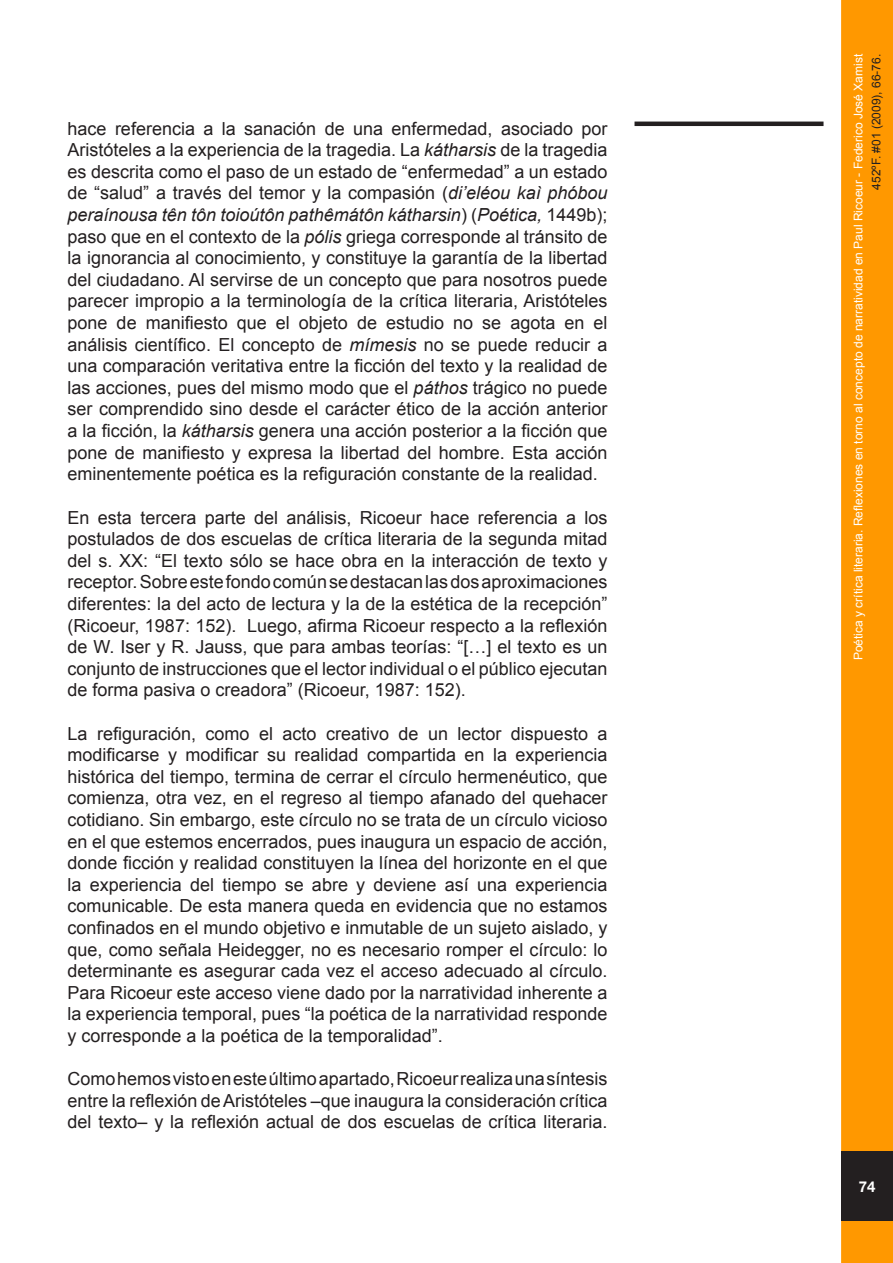
<style>
.page{position:relative;width:893px;height:1263px;background:#fff}
.page>*{position:absolute;margin:0;border:0;box-sizing:border-box;transform-origin:0 0}
.Estilo_de_párrafo_1{font:18px/21.6px "Arial";color:#231f20;text-align:justify}
.t1{font:700 15px "Helvetica Neue";color:#fff}
.t2{font:12px "Arial";color:#fff}
.t3{font:12px "Arial";color:#231f20}
.s1{font-style:italic}
</style>
<div class="page">
<div style="left:841px;top:0;width:52px;height:1263px;background:#ff9800;border:3px solid #ff9800"></div>
<div style="left:841px;top:1151px;width:52px;height:70px;background:#231f20"></div>
<hr style="left:634px;top:122px;width:189px;height:4px;background:#231f20">
<p class="Estilo_de_párrafo_1" style="left:68px;top:118px;width:541px">hace referencia a la sanación de una enfermedad, asociado por Aristóteles a la experiencia de la tragedia. La <span class="s1">kátharsis</span> de la tragedia es descrita como el paso de un estado de “enfermedad” a un estado de “salud” a través del temor y la compasión (<span class="s1">di’eléou kaì phóbou peraínousa tên tôn toioútôn pathêmátôn kátharsin</span>) (<span class="s1">Poética,</span> 1449b); paso que en el contexto de la <span class="s1">pólis</span> griega corresponde al tránsito de la ignorancia al conocimiento, y constituye la garantía de la libertad del ciudadano. Al servirse de un concepto que para nosotros puede parecer impropio a la terminología de la crítica literaria, Aristóteles pone de manifiesto que el objeto de estudio no se agota en el análisis científico. El concepto de <span class="s1">mímesis</span> no se puede reducir a una comparación veritativa entre la ficción del texto y la realidad de las acciones, pues del mismo modo que el <span class="s1">páthos</span> trágico no puede ser comprendido sino desde el carácter ético de la acción anterior a la ficción, la <span class="s1">kátharsis</span> genera una acción posterior a la ficción que pone de manifiesto y expresa la libertad del hombre. Esta acción eminentemente poética es la refiguración constante de la realidad.</p>
<p class="Estilo_de_párrafo_1" style="left:68px;top:507px;width:541px">En esta tercera parte del análisis, Ricoeur hace referencia a los postulados de dos escuelas de crítica literaria de la segunda mitad del s. XX: “El texto sólo se hace obra en la interacción de texto y receptor. Sobre este fondo común se destacan las dos aproximaciones diferentes: la del acto de lectura y la de la estética de la recepción” (Ricoeur, 1987: 152). Luego, afirma Ricoeur respecto a la reflexión de W. Iser y R. Jauss, que para ambas teorías: “[…] el texto es un conjunto de instrucciones que el lector individual o el público ejecutan de forma pasiva o creadora” (Ricoeur, 1987: 152).</p>
<p class="Estilo_de_párrafo_1" style="left:68px;top:723px;width:541px">La refiguración, como el acto creativo de un lector dispuesto a modificarse y modificar su realidad compartida en la experiencia histórica del tiempo, termina de cerrar el círculo hermenéutico, que comienza, otra vez, en el regreso al tiempo afanado del quehacer cotidiano. Sin embargo, este círculo no se trata de un círculo vicioso en el que estemos encerrados, pues inaugura un espacio de acción, donde ficción y realidad constituyen la línea del horizonte en el que la experiencia del tiempo se abre y deviene así una experiencia comunicable. De esta manera queda en evidencia que no estamos confinados en el mundo objetivo e inmutable de un sujeto aislado, y que, como señala Heidegger, no es necesario romper el círculo: lo determinante es asegurar cada vez el acceso adecuado al círculo.<br>Para Ricoeur este acceso viene dado por la narratividad inherente a la experiencia temporal, pues “la poética de la narratividad responde y corresponde a la poética de la temporalidad”.</p>
<p class="Estilo_de_párrafo_1" style="left:68px;top:1068px;width:541px">Como hemos visto en este último apartado, Ricoeur realiza una síntesis entre la reflexión de Aristóteles –que inaugura la consideración crítica del texto– y la reflexión actual de dos escuelas de crítica literaria.</p>
<p class="t2" style="left:850px;top:660px;width:608px;rotate:-90deg">Poética y crítica literaria. Reflexiones en torno al concepto de narratividad en Paul Ricoeur - Federico José Xamist</p>
<p class="t3" style="left:868px;top:190px;width:137px;rotate:-90deg">452ºF. #01 (2009), 66-76.</p>
<p class="t1" style="left:859px;top:1177px;width:18px">74</p>
</div>
